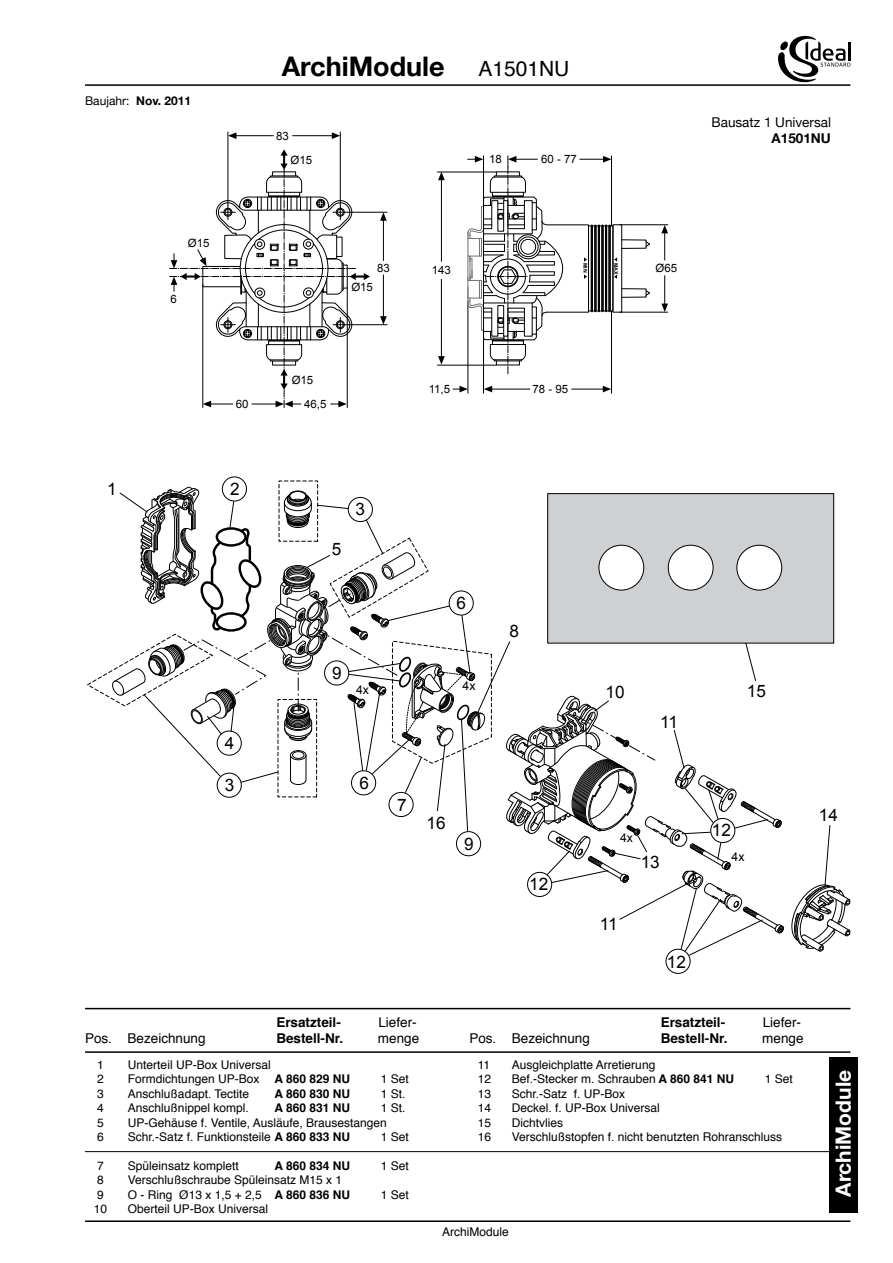
<style>
.page{position:relative;width:893px;height:1263px;background:#fff}
.page>*{position:absolute;margin:0;border:0;box-sizing:border-box;transform-origin:0 0}
.t1{font:700 27px "Helvetica Neue";color:#000}
.t2{font:700 21px "Helvetica Neue";color:#fff}
.t3{font:21px "Helvetica";color:#000}
.t4{font:17.1px "Arial";color:#000}
.t5{font:13.5px "Helvetica";color:#000}
.t6{font:700 13.5px "Helvetica";color:#000}
.t7{font:13.5px "Helvetica Neue";color:#000}
.t8{font:700 13.5px "Helvetica Neue";color:#000}
.t9{font:12.3px "Arial";color:#000}
.t10{font:12px "Helvetica";color:#000}
.t11{font:700 12px "Helvetica";color:#000}
.t12{font:12px "Helvetica Neue";color:#000}
.t13{font:11.4px "Arial";color:#000}
.t14{font:700 5.25px "Arial";color:#000}
.s1{font-weight:700}
</style>
<div class="page">
<hr style="left:85px;top:84px;width:765px;height:2px;background:#000">
<hr style="left:85px;top:1220px;width:765px;height:2px;background:#000">
<hr style="left:85px;top:1008px;width:765px;height:1px;background:#000">
<hr style="left:85px;top:1051px;width:765px;height:2px;background:#000">
<div style="left:829px;top:1057px;width:28px;height:156px;background:#000"></div>
<svg style="left:778px;top:35px;width:72px;height:51px"></svg>
<hr style="left:85px;top:1151px;width:746px;height:1px;background:#000">
<div style="left:222px;top:477px;width:25px;height:24px;border:1px solid #000;border-radius:50%"></div>
<div style="left:666px;top:949px;width:24px;height:24px;border:1px solid #000;border-radius:50%"></div>
<svg style="left:791px;top:825px;width:59px;height:127px"></svg>
<div style="left:548px;top:494px;width:286px;height:149px;background:#cfd0d1"></div>
<svg style="left:87px;top:486px;width:697px;height:469px"></svg>
<svg style="left:380px;top:213px;width:7px;height:8px"></svg>
<hr style="left:383px;top:217px;width:1px;height:44px;background:#000">
<svg style="left:380px;top:316px;width:7px;height:8px"></svg>
<hr style="left:383px;top:275px;width:1px;height:45px;background:#000">
<hr style="left:348px;top:212px;width:39px;height:1px;background:#000">
<hr style="left:348px;top:324px;width:39px;height:1px;background:#000">
<svg style="left:229px;top:132px;width:7px;height:7px"></svg>
<hr style="left:233px;top:135px;width:40px;height:1px;background:#000">
<svg style="left:332px;top:132px;width:8px;height:7px"></svg>
<hr style="left:293px;top:135px;width:42px;height:1px;background:#000">
<hr style="left:228px;top:132px;width:1px;height:73px;background:#000">
<hr style="left:340px;top:132px;width:1px;height:73px;background:#000">
<svg style="left:438px;top:173px;width:7px;height:7px"></svg>
<hr style="left:441px;top:177px;width:1px;height:84px;background:#000">
<svg style="left:438px;top:356px;width:7px;height:9px"></svg>
<hr style="left:441px;top:279px;width:1px;height:80px;background:#000">
<svg style="left:661px;top:225px;width:7px;height:8px"></svg>
<hr style="left:664px;top:230px;width:1px;height:30px;background:#000">
<svg style="left:661px;top:304px;width:7px;height:8px"></svg>
<hr style="left:664px;top:276px;width:1px;height:31px;background:#000">
<svg style="left:603px;top:386px;width:8px;height:6px"></svg>
<hr style="left:572px;top:389px;width:34px;height:1px;background:#000">
<hr style="left:620px;top:312px;width:48px;height:1px;background:#000">
<hr style="left:620px;top:224px;width:48px;height:1px;background:#000">
<hr style="left:437px;top:172px;width:59px;height:1px;background:#000">
<hr style="left:437px;top:365px;width:59px;height:1px;background:#000">
<svg style="left:484px;top:386px;width:8px;height:6px"></svg>
<hr style="left:489px;top:389px;width:41px;height:1px;background:#000">
<svg style="left:453px;top:386px;width:15px;height:6px"></svg>
<hr style="left:483px;top:338px;width:1px;height:55px;background:#000">
<hr style="left:468px;top:301px;width:1px;height:92px;background:#000">
<hr style="left:611px;top:311px;width:1px;height:82px;background:#000">
<svg style="left:645px;top:290px;width:5px;height:6px"></svg>
<div style="left:621px;top:239px;width:25px;height:10px;border:1px solid #000"></div>
<svg style="left:645px;top:241px;width:5px;height:6px"></svg>
<svg style="left:467px;top:156px;width:155px;height:218px"></svg>
<svg style="left:170px;top:149px;width:200px;height:258px"></svg>
<p class="t12" style="left:85px;top:94px;width:108px">Baujahr: <span class="s1">Nov. 2011</span></p>
<h1 class="t1" style="left:282px;top:50px;width:164px">ArchiModule</h1>
<p class="t13" style="left:276px;top:129px;width:14px">83</p>
<p class="t13" style="left:291px;top:152px;width:23px">Ø15</p>
<h2 class="t3" style="left:478px;top:50px;width:93px">A1501NU</h2>
<p class="t13" style="left:489px;top:152px;width:14px">18</p>
<p class="t13" style="left:541px;top:152px;width:37px">60 - 77</p>
<p class="t7" style="left:711px;top:114px;width:121px">Bausatz 1 Universal</p>
<p class="t8" style="left:772px;top:130px;width:61px">A1501NU</p>
<p class="t13" style="left:188px;top:235px;width:23px">Ø15</p>
<p class="t13" style="left:171px;top:291px;width:8px">6</p>
<p class="t13" style="left:377px;top:260px;width:14px">83</p>
<p class="t13" style="left:351px;top:280px;width:23px">Ø15</p>
<p class="t14" style="left:589px;top:263px;width:11px;rotate:90deg">MIN</p>
<p class="t14" style="left:619px;top:263px;width:13px;rotate:90deg">MAX</p>
<p class="t13" style="left:432px;top:263px;width:21px">143</p>
<p class="t13" style="left:656px;top:261px;width:23px">Ø65</p>
<p class="t13" style="left:292px;top:372px;width:23px">Ø15</p>
<p class="t13" style="left:236px;top:397px;width:14px">60</p>
<p class="t13" style="left:304px;top:397px;width:24px">46,5</p>
<h3 class="t4" style="left:107px;top:479px;width:11px">1</h3>
<h3 class="t4" style="left:230px;top:479px;width:11px">2</h3>
<h3 class="t4" style="left:332px;top:540px;width:11px">5</h3>
<h3 class="t4" style="left:355px;top:500px;width:11px">3</h3>
<h3 class="t4" style="left:225px;top:733px;width:11px">4</h3>
<h3 class="t4" style="left:225px;top:775px;width:11px">3</h3>
<h3 class="t4" style="left:332px;top:663px;width:11px">9</h3>
<p class="t9" style="left:356px;top:683px;width:14px">4x</p>
<h3 class="t4" style="left:360px;top:773px;width:11px">6</h3>
<p class="t13" style="left:429px;top:382px;width:23px">11,5</p>
<h3 class="t4" style="left:456px;top:594px;width:11px">6</h3>
<p class="t9" style="left:463px;top:679px;width:14px">4x</p>
<h3 class="t4" style="left:397px;top:795px;width:11px">7</h3>
<h3 class="t4" style="left:427px;top:814px;width:21px">16</h3>
<h3 class="t4" style="left:464px;top:834px;width:11px">9</h3>
<p class="t13" style="left:533px;top:382px;width:37px">78 - 95</p>
<h3 class="t4" style="left:509px;top:621px;width:11px">8</h3>
<h3 class="t4" style="left:529px;top:875px;width:21px">12</h3>
<h3 class="t4" style="left:606px;top:682px;width:21px">10</h3>
<h3 class="t4" style="left:660px;top:712px;width:19px">11</h3>
<h3 class="t4" style="left:747px;top:682px;width:21px">15</h3>
<p class="t9" style="left:620px;top:831px;width:14px">4x</p>
<h3 class="t4" style="left:641px;top:852px;width:21px">13</h3>
<h3 class="t4" style="left:600px;top:914px;width:19px">11</h3>
<h3 class="t4" style="left:667px;top:952px;width:21px">12</h3>
<h3 class="t4" style="left:712px;top:820px;width:21px">12</h3>
<p class="t9" style="left:732px;top:850px;width:14px">4x</p>
<h3 class="t4" style="left:819px;top:805px;width:21px">14</h3>
<p class="t6" style="left:276px;top:1010px;width:66px">Ersatzteil-</p>
<p class="t5" style="left:378px;top:1010px;width:40px">Liefer-</p>
<p class="t6" style="left:661px;top:1010px;width:66px">Ersatzteil-</p>
<p class="t5" style="left:763px;top:1010px;width:40px">Liefer-</p>
<p class="t5" style="left:85px;top:1027px;width:122px">Pos. Bezeichnung</p>
<p class="t6" style="left:276px;top:1026px;width:68px">Bestell-Nr.</p>
<p class="t5" style="left:378px;top:1027px;width:43px">menge</p>
<p class="t5" style="left:469px;top:1027px;width:122px">Pos. Bezeichnung</p>
<p class="t6" style="left:661px;top:1026px;width:68px">Bestell-Nr.</p>
<p class="t5" style="left:762px;top:1027px;width:43px">menge</p>
<p class="t10" style="left:97px;top:1054px;width:8px">1</p>
<p class="t10" style="left:128px;top:1054px;width:144px">Unterteil UP-Box Universal</p>
<p class="t10" style="left:97px;top:1069px;width:8px">2</p>
<p class="t10" style="left:128px;top:1069px;width:133px">Formdichtungen UP-Box</p>
<p class="t11" style="left:275px;top:1068px;width:77px">A 860 829 NU</p>
<p class="t10" style="left:381px;top:1069px;width:30px">1 Set</p>
<p class="t10" style="left:97px;top:1083px;width:8px">3</p>
<p class="t10" style="left:128px;top:1083px;width:123px">Anschlußadapt. Tectite</p>
<p class="t11" style="left:275px;top:1083px;width:77px">A 860 830 NU</p>
<p class="t10" style="left:381px;top:1083px;width:26px">1 St.</p>
<p class="t10" style="left:97px;top:1098px;width:8px">4</p>
<p class="t10" style="left:128px;top:1098px;width:122px">Anschlußnippel kompl.</p>
<p class="t11" style="left:275px;top:1097px;width:77px">A 860 831 NU</p>
<p class="t10" style="left:381px;top:1098px;width:26px">1 St.</p>
<p class="t10" style="left:97px;top:1112px;width:8px">5</p>
<p class="t10" style="left:128px;top:1112px;width:260px">UP-Gehäuse f. Ventile, Ausläufe, Brausestangen</p>
<p class="t10" style="left:97px;top:1126px;width:8px">6</p>
<p class="t10" style="left:128px;top:1126px;width:224px">Schr.-Satz f. Funktionsteile <span class="s1">A 860 833 NU</span></p>
<p class="t10" style="left:381px;top:1126px;width:30px">1 Set</p>
<p class="t10" style="left:97px;top:1155px;width:8px">7</p>
<p class="t10" style="left:128px;top:1155px;width:112px">Spüleinsatz komplett</p>
<p class="t11" style="left:275px;top:1155px;width:77px">A 860 834 NU</p>
<p class="t10" style="left:381px;top:1155px;width:30px">1 Set</p>
<p class="t10" style="left:97px;top:1170px;width:8px">8</p>
<p class="t10" style="left:128px;top:1170px;width:216px">Verschlußschraube Spüleinsatz M15 x 1</p>
<p class="t10" style="left:97px;top:1184px;width:8px">9</p>
<p class="t10" style="left:128px;top:1184px;width:224px">O - Ring Ø13 x 1,5 + 2,5 <span class="s1">A 860 836 NU</span></p>
<p class="t10" style="left:381px;top:1184px;width:30px">1 Set</p>
<p class="t10" style="left:94px;top:1198px;width:15px">10</p>
<p class="t10" style="left:128px;top:1198px;width:142px">Oberteil UP-Box Universal</p>
<p class="t10" style="left:478px;top:1054px;width:14px">11</p>
<p class="t10" style="left:512px;top:1054px;width:145px">Ausgleichplatte Arretierung</p>
<p class="t10" style="left:478px;top:1069px;width:15px">12</p>
<p class="t10" style="left:512px;top:1069px;width:224px">Bef.-Stecker m. Schrauben <span class="s1">A 860 841 NU</span></p>
<p class="t10" style="left:765px;top:1069px;width:30px">1 Set</p>
<p class="t10" style="left:478px;top:1083px;width:15px">13</p>
<p class="t10" style="left:512px;top:1083px;width:115px">Schr.-Satz f. UP-Box</p>
<p class="t10" style="left:478px;top:1098px;width:15px">14</p>
<p class="t10" style="left:512px;top:1098px;width:150px">Deckel. f. UP-Box Universal</p>
<p class="t10" style="left:478px;top:1112px;width:15px">15</p>
<p class="t10" style="left:512px;top:1112px;width:53px">Dichtvlies</p>
<p class="t10" style="left:478px;top:1126px;width:15px">16</p>
<p class="t10" style="left:512px;top:1126px;width:272px">Verschlußstopfen f. nicht benutzten Rohranschluss</p>
<h2 class="t2" style="left:830px;top:1197px;width:128px;rotate:-90deg">ArchiModule</h2>
<p class="t10" style="left:442px;top:1221px;width:68px">ArchiModule</p>
</div>
